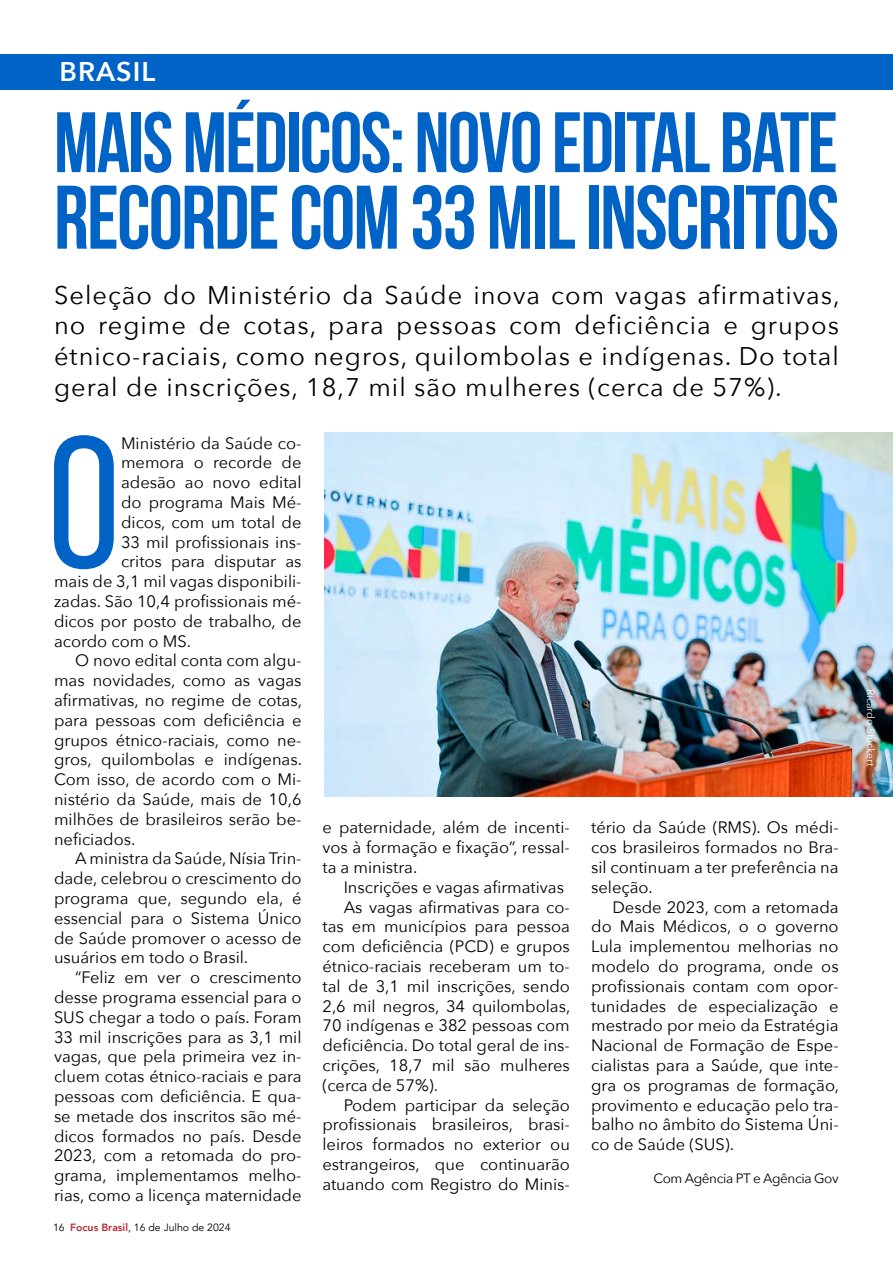
<style>
.page{position:relative;width:893px;height:1263px;background:#fff}
.page>*{position:absolute;margin:0;border:0;box-sizing:border-box;transform-origin:0 0}
.t1{font:186.15px "Bebas Neue Pro";color:#0063c5}
.t2{font:700 90px "Bebas Neue";letter-spacing:-.02em;color:#0063c5;scale:.96 1}
.t3{font:700 85.5px "Bebas Neue";letter-spacing:-.02em;color:#0063c5;scale:.96 1}
.t4{font:600 27px "Avenir Next";letter-spacing:.04em;color:#fff}
.t5{font:25.5px/30.6px "Avenir Next";letter-spacing:.04em;color:#000;text-align:justify}
.t6{font:16.5px/19.8px "Avenir Next";color:#000;text-align:justify}
.t7{font:13.5px "Avenir Next";letter-spacing:-.03em;color:#000}
.t8{font:10.5px "Avenir";color:#000}
.t9{font:10.5px "Avenir Next";color:#fff}
.s1{font-weight:800;color:#b72d38}
</style>
<div class="page">
<img style="left:324px;top:432px;width:569px;height:364px">
<div style="left:0;top:54px;width:893px;height:36px;background:#0063c5"></div>
<h3 class="t4" style="left:59px;top:48px;width:97px">BRASIL</h3>
<h3 class="t3" style="left:54px;top:96px;width:818px">MAIS MÉDICOS: NOVO EDITAL BATE</h3>
<h2 class="t2" style="left:54px;top:168px;width:819px">RECORDE COM 33 MIL INSCRITOS</h2>
<p class="t5" style="left:54px;top:278px;width:787px">Seleção do Ministério da Saúde inova com vagas afirmativas, no regime de cotas, para pessoas com deficiência e grupos étnico-raciais, como negros, quilombolas e indígenas. Do total geral de inscrições, 18,7 mil são mulheres (cerca de 57%).</p>
<h1 class="t1" style="left:47px;top:398px;width:76px">O</h1>
<p class="t6" style="left:121px;top:432px;width:182px">Ministério da Saúde co-</p>
<p class="t6" style="left:121px;top:452px;width:182px">memora o recorde de</p>
<p class="t6" style="left:121px;top:472px;width:182px">adesão ao novo edital</p>
<p class="t6" style="left:121px;top:492px;width:182px">do programa Mais Mé-</p>
<p class="t6" style="left:121px;top:511px;width:182px">dicos, com um total de</p>
<p class="t6" style="left:121px;top:531px;width:182px">33 mil profissionais ins-</p>
<p class="t6" style="left:121px;top:551px;width:182px">critos para disputar as</p>
<p class="t6" style="left:54px;top:571px;width:249px">mais de 3,1 mil vagas disponibili-</p>
<p class="t6" style="left:54px;top:591px;width:249px">zadas. São 10,4 profissionais mé-</p>
<p class="t6" style="left:54px;top:610px;width:249px">dicos por posto de trabalho, de</p>
<p class="t6" style="left:54px;top:630px;width:138px">acordo com o MS.</p>
<p class="t6" style="left:75px;top:650px;width:228px">O novo edital conta com algu-</p>
<p class="t6" style="left:54px;top:670px;width:249px">mas novidades, como as vagas</p>
<p class="t6" style="left:54px;top:690px;width:250px">afirmativas, no regime de cotas,</p>
<p class="t6" style="left:54px;top:709px;width:249px">para pessoas com deficiência e</p>
<p class="t6" style="left:54px;top:729px;width:249px">grupos étnico-raciais, como ne-</p>
<p class="t6" style="left:54px;top:749px;width:250px">gros, quilombolas e indígenas.</p>
<p class="t6" style="left:54px;top:769px;width:249px">Com isso, de acordo com o Mi-</p>
<p class="t6" style="left:54px;top:789px;width:249px">nistério da Saúde, mais de 10,6</p>
<p class="t6" style="left:54px;top:808px;width:249px">milhões de brasileiros serão be-</p>
<p class="t6" style="left:54px;top:828px;width:83px">neficiados.</p>
<p class="t6" style="left:75px;top:848px;width:228px">A ministra da Saúde, Nísia Trin-</p>
<p class="t6" style="left:54px;top:868px;width:249px">dade, celebrou o crescimento do</p>
<p class="t6" style="left:54px;top:888px;width:249px">programa que, segundo ela, é</p>
<p class="t6" style="left:54px;top:907px;width:249px">essencial para o Sistema Único</p>
<p class="t6" style="left:54px;top:927px;width:249px">de Saúde promover o acesso de</p>
<p class="t6" style="left:54px;top:947px;width:196px">usuários em todo o Brasil.</p>
<p class="t6" style="left:75px;top:967px;width:228px">“Feliz em ver o crescimento</p>
<p class="t6" style="left:54px;top:987px;width:249px">desse programa essencial para o</p>
<p class="t6" style="left:54px;top:1006px;width:249px">SUS chegar a todo o país. Foram</p>
<p class="t6" style="left:54px;top:1026px;width:249px">33 mil inscrições para as 3,1 mil</p>
<p class="t6" style="left:54px;top:1046px;width:249px">vagas, que pela primeira vez in-</p>
<p class="t6" style="left:54px;top:1066px;width:249px">cluem cotas étnico-raciais e para</p>
<p class="t6" style="left:54px;top:1086px;width:249px">pessoas com deficiência. E qua-</p>
<p class="t6" style="left:54px;top:1105px;width:249px">se metade dos inscritos são mé-</p>
<p class="t6" style="left:54px;top:1125px;width:249px">dicos formados no país. Desde</p>
<p class="t6" style="left:54px;top:1145px;width:249px">2023, com a retomada do pro-</p>
<p class="t6" style="left:54px;top:1165px;width:249px">grama, implementamos melho-</p>
<p class="t6" style="left:54px;top:1185px;width:249px">rias, como a licença maternidade</p>
<p class="t6" style="left:322px;top:817px;width:249px">e paternidade, além de incenti&shy;vos à formação e fixação”, ressal&shy;ta a ministra.</p>
<p class="t6" style="left:344px;top:876px;width:222px">Inscrições e vagas afirmativas</p>
<p class="t6" style="left:344px;top:896px;width:228px">As vagas afirmativas para co-</p>
<p class="t6" style="left:322px;top:916px;width:249px">tas em municípios para pessoa</p>
<p class="t6" style="left:322px;top:936px;width:249px">com deficiência (PCD) e grupos</p>
<p class="t6" style="left:322px;top:956px;width:249px">étnico-raciais receberam um to-</p>
<p class="t6" style="left:322px;top:975px;width:249px">tal de 3,1 mil inscrições, sendo</p>
<p class="t6" style="left:322px;top:995px;width:249px">2,6 mil negros, 34 quilombolas,</p>
<p class="t6" style="left:322px;top:1015px;width:249px">70 indígenas e 382 pessoas com</p>
<p class="t6" style="left:322px;top:1035px;width:249px">deficiência. Do total geral de ins-</p>
<p class="t6" style="left:322px;top:1055px;width:249px">crições, 18,7 mil são mulheres</p>
<p class="t6" style="left:322px;top:1074px;width:117px">(cerca de 57%).</p>
<p class="t6" style="left:344px;top:1094px;width:228px">Podem participar da seleção</p>
<p class="t6" style="left:322px;top:1114px;width:249px">profissionais brasileiros, brasi-</p>
<p class="t6" style="left:322px;top:1134px;width:249px">leiros formados no exterior ou</p>
<p class="t6" style="left:322px;top:1154px;width:249px">estrangeiros, que continuarão</p>
<p class="t6" style="left:322px;top:1173px;width:249px">atuando com Registro do Minis-</p>
<p class="t6" style="left:591px;top:817px;width:249px">tério da Saúde (RMS). Os médi&shy;cos brasileiros formados no Bra&shy;sil continuam a ter preferência na seleção.</p>
<p class="t6" style="left:591px;top:896px;width:249px;text-indent:21px">Desde 2023, com a retomada do Mais Médicos, o o governo Lula implementou melhorias no modelo do programa, onde os profissionais contam com opor&shy;tunidades de especialização e mestrado por meio da Estratégia Nacional de Formação de Espe&shy;cialistas para a Saúde, que inte&shy;gra os programas de formação, provimento e educação pelo tra&shy;balho no âmbito do Sistema Úni&shy;co de Saúde (SUS).</p>
<p class="t7" style="left:653px;top:1166px;width:187px">Com Agência PT e Agência Gov</p>
<p class="t8" style="left:53px;top:1221px;width:179px">16 <span class="s1">Focus Brasil</span>, 16 de Julho de 2024</p>
<p class="t9" style="left:880px;top:689px;width:79px;rotate:90deg">Ricardo Stuckert</p>
</div>
